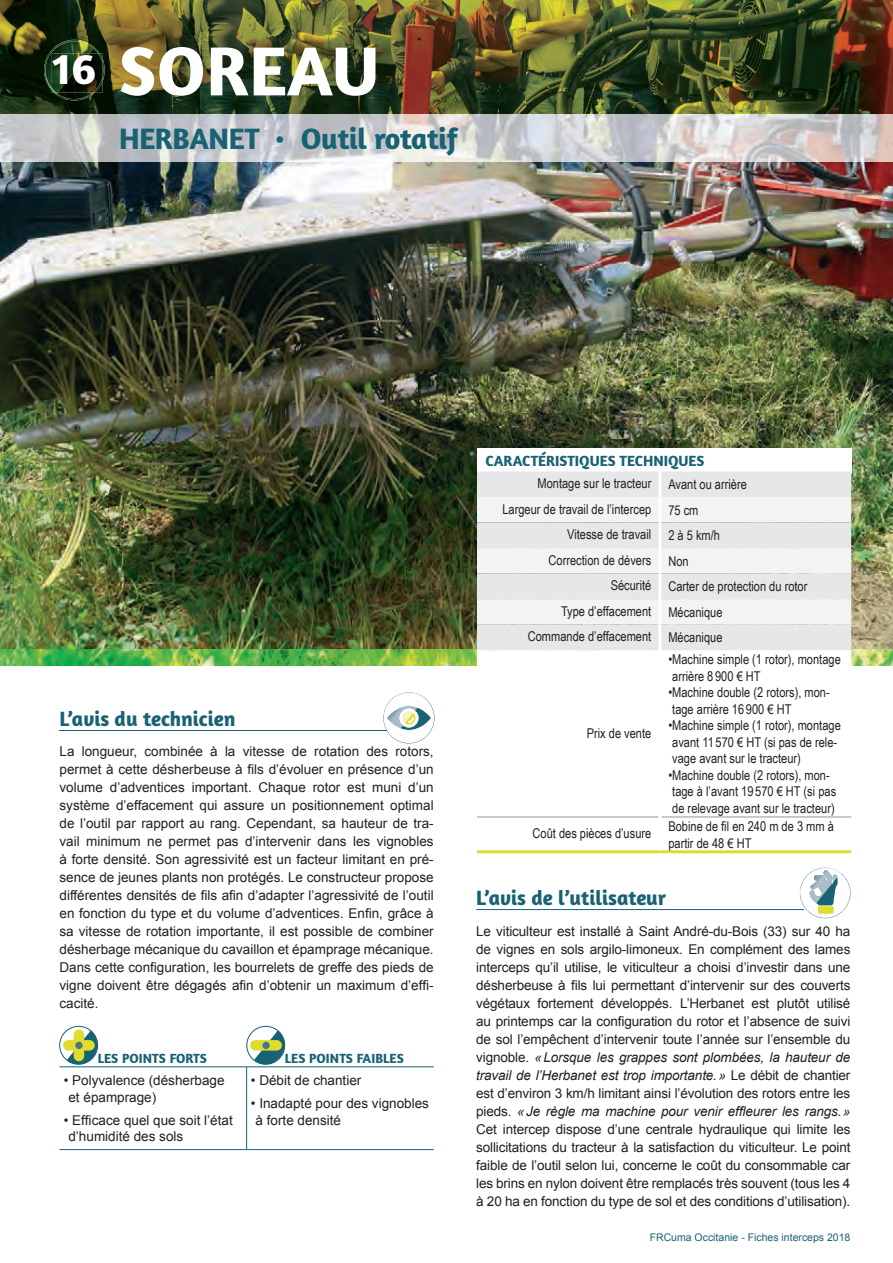
<style>
.page{position:relative;width:893px;height:1263px;background:#fff}
.page>*{position:absolute;margin:0;border:0;box-sizing:border-box;transform-origin:0 0}
.t1{font:700 70.5px "Amaranth";letter-spacing:.01em;color:#fff}
.t2{font:700 45px "Amaranth";color:#fff}
.t3{font:700 30px "Amaranth";letter-spacing:-.01em;color:#186274}
.t4{font:700 21px "Amaranth";color:#186274}
.t5{font:700 15px "Amaranth";color:#186274}
.t6{font:13.5px/18px "Arial";color:#231f20}
.t7{font:13.5px/16.5px "Arial Narrow";color:#231f20}
.t8{font:700 13.5px "Amaranth";letter-spacing:.01em;color:#186274}
.t9{font:10.5px "Arial";color:#186274}
.s1{font-style:italic}
</style>
<div class="page">
<img style="left:0;top:162px;width:893px;height:487px">
<img style="left:0;top:0;width:893px;height:162px">
<img style="left:0;top:649px;width:893px;height:16px">
<hr style="left:0;top:665px;width:893px;height:1px;background:#5ebfa3">
<hr style="left:59px;top:730px;width:328px;height:1px;background:#186274">
<svg style="left:383px;top:692px;width:51px;height:51px"></svg>
<hr style="left:476px;top:909px;width:328px;height:1px;background:#186274">
<svg style="left:800px;top:867px;width:50px;height:51px"></svg>
<img style="left:43px;top:40px;width:62px;height:61px">
<img style="left:45px;top:42px;width:48px;height:16px">
<img style="left:43px;top:58px;width:8px;height:31px">
<img style="left:89px;top:54px;width:4px;height:38px">
<img style="left:93px;top:54px;width:9px;height:38px">
<img style="left:51px;top:54px;width:38px;height:38px">
<svg style="left:51px;top:87px;width:7px;height:7px"></svg>
<div style="left:477px;top:448px;width:374px;height:25px;background:#fff"></div>
<div style="left:477px;top:471px;width:374px;height:179px;background:#e6e7e9"></div>
<svg style="left:477px;top:497px;width:374px;height:127px;fill:#f2f3f4"></svg>
<svg style="left:477px;top:650px;width:374px;height:167px"></svg>
<hr style="left:658px;top:471px;width:3px;height:26px;background:#fff">
<hr style="left:658px;top:497px;width:3px;height:25px;background:#fff">
<hr style="left:658px;top:522px;width:3px;height:26px;background:#fff">
<hr style="left:658px;top:548px;width:3px;height:25px;background:#fff">
<hr style="left:658px;top:573px;width:3px;height:26px;background:#fff">
<hr style="left:658px;top:599px;width:3px;height:25px;background:#fff">
<hr style="left:658px;top:624px;width:3px;height:26px;background:#fff">
<hr style="left:477px;top:850px;width:183px;height:3px;background:#e0dc2e">
<hr style="left:660px;top:850px;width:191px;height:3px;background:#e0dc2e">
<hr style="left:477px;top:817px;width:181px;height:1px;background:#939598">
<hr style="left:661px;top:817px;width:190px;height:1px;background:#939598">
<hr style="left:658px;top:650px;width:3px;height:167px;background:#fff">
<hr style="left:59px;top:1066px;width:188px;height:1px;background:#186274">
<hr style="left:247px;top:1066px;width:187px;height:1px;background:#186274">
<hr style="left:246px;top:1067px;width:1px;height:82px;background:#186274">
<hr style="left:59px;top:1149px;width:188px;height:1px;background:#186274">
<hr style="left:247px;top:1149px;width:187px;height:1px;background:#186274">
<svg style="left:59px;top:1025px;width:41px;height:42px"></svg>
<div style="left:59px;top:1026px;width:39px;height:38px;border:1px solid #186274;border-radius:50%"></div>
<div style="left:68px;top:1040px;width:22px;height:10px;background:#e0dc2e"></div>
<div style="left:74px;top:1035px;width:10px;height:21px;background:#e0dc2e"></div>
<div style="left:75px;top:1042px;width:8px;height:7px;background:#457889;border-radius:50%"></div>
<svg style="left:245px;top:1025px;width:42px;height:42px"></svg>
<div style="left:247px;top:1026px;width:38px;height:38px;border:1px solid #186274;border-radius:50%"></div>
<div style="left:255px;top:1040px;width:22px;height:10px;background:#e0dc2e"></div>
<div style="left:262px;top:1042px;width:8px;height:7px;background:#457889;border-radius:50%"></div>
<h2 class="t2" style="left:52px;top:40px;width:45px">16</h2>
<h1 class="t1" style="left:119px;top:27px;width:262px">SOREAU</h1>
<h3 class="t3" style="left:119px;top:120px;width:340px">HERBANET • Outil rotatif</h3>
<h3 class="t4" style="left:59px;top:706px;width:177px">L’avis du technicien</h3>
<p class="t6" style="left:59px;top:742px;width:376px;text-align:justify">La longueur, combinée à la vitesse de rotation des rotors, permet à cette désherbeuse à fils d’évoluer en présence d’un volume d’adventices important. Chaque rotor est muni d’un système d’effacement qui assure un positionnement optimal de l’outil par rapport au rang. Cependant, sa hauteur de tra&shy;vail minimum ne permet pas d’intervenir dans les vignobles à forte densité. Son agressivité est un facteur limitant en pré&shy;sence de jeunes plants non protégés. Le constructeur propose différentes densités de fils afin d’adapter l’agressivité de l’outil en fonction du type et du volume d’adventices. Enfin, grâce à sa vitesse de rotation importante, il est possible de combiner désherbage mécanique du cavaillon et épamprage mécanique.<br>Dans cette configuration, les bourrelets de greffe des pieds de vigne doivent être dégagés afin d’obtenir un maximum d’effi&shy;cacité.</p>
<p class="t8" style="left:98px;top:1050px;width:111px">LES POINTS FORTS</p>
<p class="t8" style="left:285px;top:1050px;width:121px">LES POINTS FAIBLES</p>
<p class="t6" style="left:68px;top:1072px;width:158px;line-height:16.5px;text-indent:-5px">• Polyvalence (désherbage et épamprage)</p>
<p class="t6" style="left:68px;top:1112px;width:166px;line-height:16.5px;text-indent:-5px">• Efficace quel que soit l’état d’humidité des sols</p>
<p class="t6" style="left:251px;top:1071px;width:112px">• Débit de chantier</p>
<p class="t6" style="left:256px;top:1095px;width:175px;line-height:16.5px;text-indent:-5px">• Inadapté pour des vignobles à forte densité</p>
<p class="t5" style="left:485px;top:451px;width:220px">CARACTÉRISTIQUES TECHNIQUES</p>
<p class="t7" style="left:537px;top:475px;width:115px">Montage sur le tracteur</p>
<p class="t7" style="left:668px;top:476px;width:80px">Avant ou arrière</p>
<p class="t7" style="left:502px;top:500px;width:150px">Largeur de travail de l’intercep</p>
<p class="t7" style="left:668px;top:501px;width:32px">75 cm</p>
<p class="t7" style="left:567px;top:526px;width:86px">Vitesse de travail</p>
<p class="t7" style="left:668px;top:527px;width:53px">2 à 5 km/h</p>
<p class="t7" style="left:548px;top:551px;width:104px">Correction de dévers</p>
<p class="t7" style="left:668px;top:552px;width:22px">Non</p>
<p class="t7" style="left:611px;top:577px;width:42px">Sécurité</p>
<p class="t7" style="left:668px;top:578px;width:141px">Carter de protection du rotor</p>
<p class="t7" style="left:561px;top:602px;width:92px">Type d’effacement</p>
<p class="t7" style="left:668px;top:603px;width:56px">Mécanique</p>
<p class="t7" style="left:528px;top:628px;width:125px">Commande d’effacement</p>
<p class="t7" style="left:668px;top:629px;width:56px">Mécanique</p>
<p class="t7" style="left:587px;top:724px;width:66px">Prix de vente</p>
<p class="t7" style="left:668px;top:651px;width:174px">• Machine simple (1 rotor), montage arrière 8 900 € HT</p>
<p class="t7" style="left:668px;top:684px;width:163px">• Machine double (2 rotors), mon&shy;tage arrière 16 900 € HT</p>
<p class="t7" style="left:668px;top:717px;width:174px">• Machine simple (1 rotor), montage avant 11 570 € HT (si pas de rele&shy;vage avant sur le tracteur)</p>
<p class="t7" style="left:668px;top:766px;width:169px">• Machine double (2 rotors), mon&shy;tage à l’avant 19 570 € HT (si pas de relevage avant sur le tracteur)</p>
<p class="t7" style="left:532px;top:825px;width:120px">Coût des pièces d’usure</p>
<p class="t7" style="left:668px;top:817px;width:167px">Bobine de fil en 240 m de 3 mm à partir de 48 € HT</p>
<h3 class="t4" style="left:476px;top:884px;width:192px">L’avis de l’utilisateur</h3>
<p class="t6" style="left:476px;top:922px;width:376px;text-align:justify">Le viticulteur est installé à Saint André-du-Bois (33) sur 40 ha de vignes en sols argilo-limoneux. En complément des lames interceps qu’il utilise, le viticulteur a choisi d’investir dans une désherbeuse à fils lui permettant d’intervenir sur des couverts végétaux fortement développés. L’Herbanet est plutôt utilisé au printemps car la configuration du rotor et l’absence de suivi de sol l’empêchent d’intervenir toute l’année sur l’ensemble du vignoble. <span class="s1">« Lorsque les grappes sont plombées, la hauteur de travail de l’Herbanet est trop importante. »</span> Le débit de chantier est d’environ 3 km/h limitant ainsi l’évolution des rotors entre les pieds. <span class="s1">« Je règle ma machine pour venir effleurer les rangs. » </span>Cet intercep dispose d’une centrale hydraulique qui limite les sollicitations du tracteur à la satisfaction du viticulteur. Le point faible de l’outil selon lui, concerne le coût du consommable car les brins en nylon doivent être remplacés très souvent (tous les 4 à 20 ha en fonction du type de sol et des conditions d’utilisation).</p>
<p class="t9" style="left:650px;top:1230px;width:202px">FRCuma Occitanie - Fiches interceps 2018</p>
</div>
